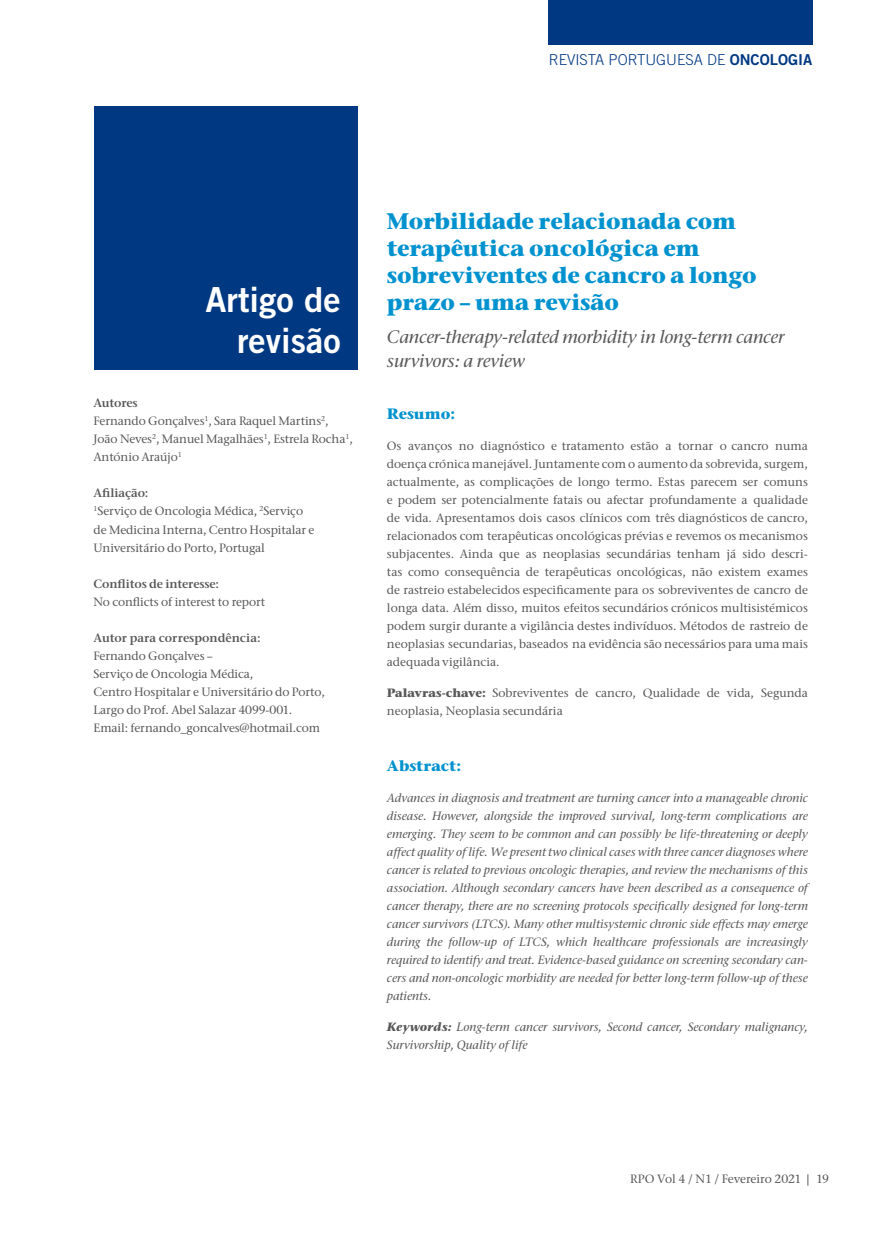
<style>
.page{position:relative;width:893px;height:1234px;background:#fff}
.page>*{position:absolute;margin:0;border:0;box-sizing:border-box;transform-origin:0 0}
.t1{font:34.5px/41.4px "Trade Gothic LT Std Bd 2";color:#fff;text-align:right}
.t2{font:700 22.5px/27px "Stone Ser ITC Std";letter-spacing:-.01em;color:#0092cf}
.t3{font:italic 500 18px/24px "Stone Ser ITC Std";letter-spacing:-.01em;color:#58585a}
.t4{font:300 15px "Trade Gothic LT Std";color:#003882}
.t5{font:700 15px "Stone Ser ITC Std";color:#0092cf}
.t6{font:500 12px/18px "Stone Ser ITC Std";letter-spacing:-.01em;color:#58585a}
.t7{font:italic 500 12px/18px "Stone Ser ITC Std";color:#58585a;text-align:justify}
.t8{font:600 12px "Stone Ser ITC Std";letter-spacing:-.01em;color:#58585a}
.s1{font-family:"Trade Gothic LT Std Bd 2";font-weight:400}
.s2{font-weight:600}
.s3{font-weight:700}
.s4{font-family:"Arial";font-weight:400}
</style>
<div class="page">
<div style="left:548px;top:0;width:264px;height:45px;background:#003882"></div>
<div style="left:94px;top:106px;width:264px;height:264px;background:#003882"></div>
<p class="t4" style="left:549px;top:51px;width:265px">REVISTA PORTUGUESA DE <span class="s1">ONCOLOGIA</span></p>
<h1 class="t1" style="left:205px;top:278px;width:137px">Artigo de revisão</h1>
<p class="t6" style="left:94px;top:394px;width:261px"><span class="s2">Autores<br></span>Fernando Gonçalves<sup>1</sup>, Sara Raquel Martins<sup>2</sup>,<br>João Neves<sup>2</sup>, Manuel Magalhães<sup>1</sup>, Estrela Rocha<sup>1</sup>,<br>António Araújo<sup>1</sup></p>
<p class="t6" style="left:94px;top:484px;width:222px"><span class="s2">Afiliação:<br></span><sup>1</sup>Serviço de Oncologia Médica, <sup>2</sup>Serviço de Medicina Interna, Centro Hospitalar e<br>Universitário do Porto, Portugal</p>
<p class="t8" style="left:94px;top:575px;width:127px">Conflitos de interesse:</p>
<p class="t6" style="left:94px;top:592px;width:173px">No conflicts of interest to report</p>
<p class="t8" style="left:94px;top:629px;width:169px">Autor para correspondência:</p>
<p class="t6" style="left:94px;top:646px;width:233px">Fernando Gonçalves –<br>Serviço de Oncologia Médica,<br>Centro Hospitalar e Universitário do Porto, Largo do Prof. Abel Salazar 4099-001.<br>Email: fernando_goncalves@hotmail.com</p>
<h2 class="t2" style="left:387px;top:207px;width:371px">Morbilidade relacionada com terapêutica oncológica em sobreviventes de cancro a longo prazo – uma revisão</h2>
<h3 class="t3" style="left:387px;top:324px;width:399px">Cancer-therapy-related morbidity in long-term cancer survivors: a review</h3>
<p class="t5" style="left:387px;top:404px;width:70px">Resumo:</p>
<p class="t6" style="left:387px;top:436px;width:422px;text-align:justify">Os avanços no diagnóstico e tratamento estão a tornar o cancro numa doença crónica manejável. Juntamente com o aumento da sobrevida, surgem, actualmente, as complicações de longo termo. Estas parecem ser comuns e podem ser potencialmente fatais ou afectar profundamente a qualidade de vida. Apresentamos dois casos clínicos com três diagnósticos de cancro, relacionados com terapêuticas oncológicas prévias e revemos os mecanismos subjacentes. Ainda que as neoplasias secundárias tenham já sido descri&shy;tas como consequência de terapêuticas oncológicas, não existem exames de rastreio estabelecidos especificamente para os sobreviventes de cancro de longa data. Além disso, muitos efeitos secundários crónicos multisistémicos podem surgir durante a vigilância destes indivíduos. Métodos de rastreio de neoplasias secundarias, baseados na evidência são necessários para uma mais adequada vigilância.</p>
<p class="t6" style="left:387px;top:683px;width:422px"><span class="s3">Palavras-chave:</span> Sobreviventes de cancro, Qualidade de vida, Segunda neoplasia, Neoplasia secundária</p>
<p class="t5" style="left:387px;top:756px;width:76px">Abstract:</p>
<p class="t7" style="left:387px;top:788px;width:423px">Advances in diagnosis and treatment are turning cancer into a manageable chronic disease. However, alongside the improved survival, long-term complications are emerging. They seem to be common and can possibly be life-threatening or deeply affect quality of life. We present two clinical cases with three cancer diagnoses where cancer is related to previous oncologic therapies, and review the mechanisms of this association. Although secondary cancers have been described as a consequence of cancer therapy, there are no screening protocols specifically designed for long-term cancer survivors (LTCS). Many other multisystemic chronic side effects may emerge during the follow-up of LTCS, which healthcare professionals are increasingly required to identify and treat. Evidence-based guidance on screening secondary can&shy;cers and non-oncologic morbidity are needed for better long-term follow-up of these patients.</p>
<p class="t7" style="left:387px;top:1017px;width:422px"><span class="s3">Keywords:</span> Long-term cancer survivors, Second cancer, Secondary malignancy,<br>Survivorship, Quality of life</p>
<p class="t6" style="left:630px;top:1169px;width:200px">RPO Vol 4 / N1 / Fevereiro 2021 <span class="s4">|</span> 19</p>
</div>
